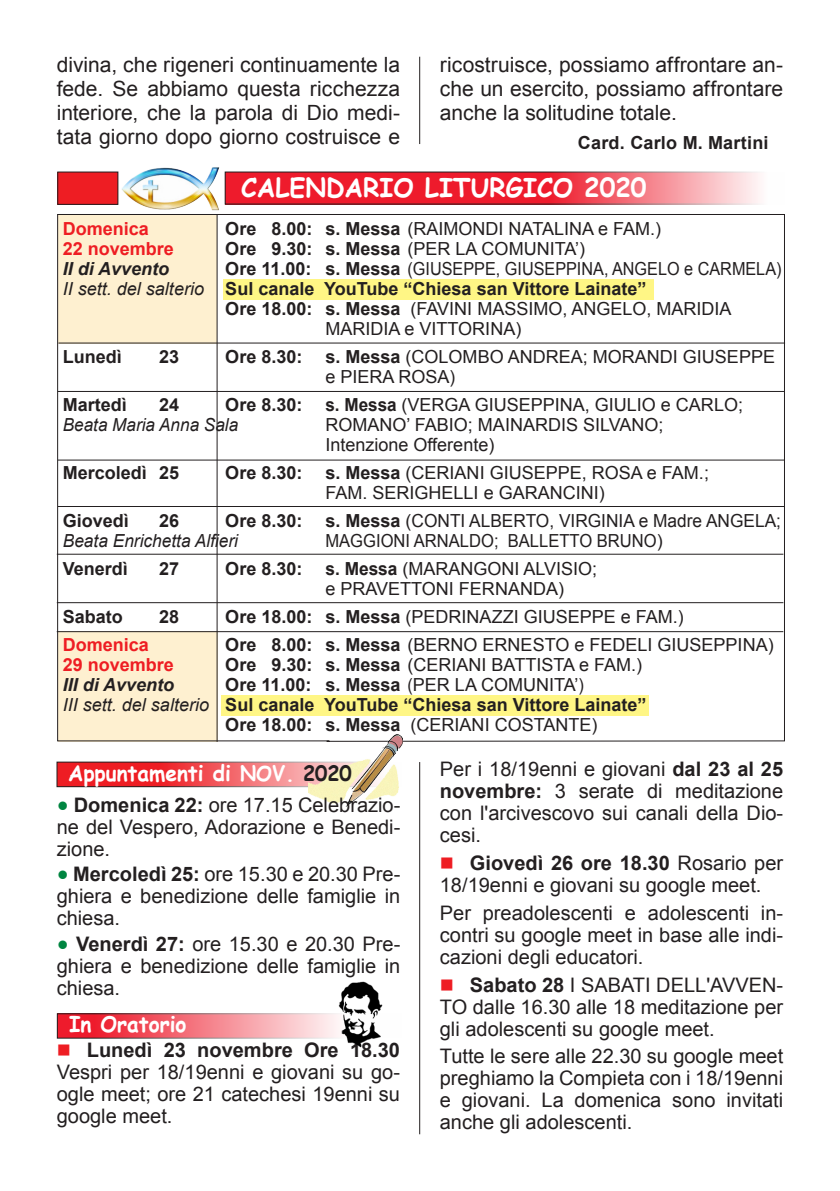
<style>
.page{position:relative;width:840px;height:1191px;background:#fff}
.page>*{position:absolute;margin:0;border:0;box-sizing:border-box;transform-origin:0 0}
.t1{font:700 26px "Comic Sans MS";color:#fff}
.t2{font:700 22px "Comic Sans MS";color:#fff;scale:.95 1}
.t3{font:21px/24px "Arial";color:#231f20;text-align:justify}
.t4{font:20px/22px "Arial";color:#231f20;text-align:justify}
.t5{font:18px/20px "Arial";color:#231f20}
.t6{font:700 18px "Arial";color:#231f20}
.t7{font:18px "Arial";color:#231f20;scale:.9 1}
.t8{font:700 18px "Arial";color:#ee1d23}
.t9{font:18px "Arial";color:#231f20;scale:.92 1}
.t10{font:italic 700 18px "Arial";color:#231f20}
.t11{font:italic 18px "Arial";color:#231f20;scale:.96 1}
.t12{font:italic 18px "Arial";color:#231f20;scale:.95 1}
.s1{font-weight:700}
.s2{font-weight:400;font-style:italic}
.s3{font-weight:400}
.s4{font-size:21px}
.s5{font-size:21px;color:#231f20}
.s6{font-size:34px;color:#008540}
.s7{color:#ee1d23}
</style>
<div class="page">
<svg style="left:57px;top:214px;width:728px;height:528px"></svg>
<div style="left:223px;top:279px;width:430px;height:21px;background:#fff685"></div>
<svg style="left:227px;top:174px;width:532px;height:28px;background:#f14553"></svg>
<img style="left:115px;top:167px;width:112px;height:52px">
<div style="left:58px;top:172px;width:60px;height:32px;background:#ee1d23"></div>
<div style="left:57px;top:172px;width:61px;height:33px;border:1px solid #231f20"></div>
<hr style="left:58px;top:343px;width:726px;height:1px;background:#231f20">
<hr style="left:58px;top:460px;width:726px;height:1px;background:#231f20">
<hr style="left:58px;top:391px;width:726px;height:1px;background:#231f20">
<hr style="left:58px;top:506px;width:726px;height:1px;background:#231f20">
<hr style="left:57px;top:554px;width:726px;height:1px;background:#231f20">
<hr style="left:57px;top:602px;width:726px;height:1px;background:#231f20">
<hr style="left:57px;top:631px;width:725px;height:1px;background:#231f20">
<hr style="left:216px;top:214px;width:1px;height:528px;background:#231f20">
<svg style="left:59px;top:764px;width:249px;height:21px;background:#f1494e"></svg>
<img style="left:308px;top:731px;width:94px;height:75px">
<svg style="left:59px;top:1015px;width:271px;height:21px;background:#f47680"></svg>
<img style="left:330px;top:981px;width:53px;height:67px">
<hr style="left:419px;top:762px;width:1px;height:372px;background:#231f20">
<hr style="left:419px;top:57px;width:1px;height:87px;background:#231f20">
<p class="t3" style="left:57px;top:53px;width:345px">divina, che rigeneri continuamente la fede. Se abbiamo questa ricchezza interiore, che la parola di Dio medi&shy;tata giorno dopo giorno costruisce e</p>
<p class="t3" style="left:439px;top:53px;width:345px">ricostruisce, possiamo affrontare an&shy;che un esercito, possiamo affrontare anche la solitudine totale.</p>
<p class="t6" style="left:577px;top:130px;width:192px">Card. Carlo M. Martini</p>
<p class="t1" style="left:241px;top:168px;width:407px">CALENDARIO LITURGICO 2020</p>
<p class="t8" style="left:63px;top:217px;width:88px">Domenica</p>
<p class="t5" style="left:225px;top:219px;width:437px"><span class="s1">Ore 8.00: s. Messa</span> (RAIMONDI NATALINA e FAM.)</p>
<p class="t8" style="left:63px;top:237px;width:113px">22 novembre</p>
<p class="t5" style="left:225px;top:239px;width:361px"><span class="s1">Ore 9.30: s. Messa</span> (PER LA COMUNITA’)</p>
<p class="t10" style="left:63px;top:257px;width:108px">II di Avvento</p>
<p class="t7" style="left:225px;top:257px;width:619px"><span class="s1">Ore 11.00: s. Messa</span> (GIUSEPPE, GIUSEPPINA, ANGELO e CARMELA)</p>
<p class="t6" style="left:63px;top:277px;width:585px"><span class="s2">II sett. del salterio</span> Sul canale YouTube “Chiesa san Vittore Lainate”</p>
<p class="t5" style="left:225px;top:299px;width:507px"><span class="s1">Ore 18.00: s. Messa</span> (FAVINI MASSIMO, ANGELO, MARIDIA</p>
<p class="t5" style="left:325px;top:319px;width:197px">MARIDIA e VITTORINA)</p>
<p class="t6" style="left:63px;top:345px;width:61px">Lunedì</p>
<p class="t6" style="left:159px;top:345px;width:22px">23</p>
<p class="t6" style="left:225px;top:345px;width:79px">Ore 8.30:</p>
<p class="t5" style="left:325px;top:347px;width:451px"><span class="s1">s. Messa</span> (COLOMBO ANDREA; MORANDI GIUSEPPE e PIERA ROSA)</p>
<p class="t6" style="left:63px;top:393px;width:66px">Martedì</p>
<p class="t6" style="left:159px;top:393px;width:22px">24</p>
<p class="t6" style="left:225px;top:393px;width:79px">Ore 8.30:</p>
<p class="t5" style="left:325px;top:395px;width:419px"><span class="s1">s. Messa</span> (VERGA GIUSEPPINA, GIULIO e CARLO;</p>
<p class="t12" style="left:63px;top:413px;width:186px">Beata Maria Anna Sala</p>
<p class="t5" style="left:325px;top:415px;width:339px">ROMANO’ FABIO; MAINARDIS SILVANO;<br>Intenzione Offerente)</p>
<p class="t6" style="left:63px;top:461px;width:118px">Mercoledì 25</p>
<p class="t6" style="left:225px;top:461px;width:79px">Ore 8.30:</p>
<p class="t5" style="left:325px;top:463px;width:385px"><span class="s1">s. Messa</span> (CERIANI GIUSEPPE, ROSA e FAM.;<br>FAM. SERIGHELLI e GARANCINI)</p>
<p class="t6" style="left:63px;top:509px;width:68px">Giovedì</p>
<p class="t6" style="left:159px;top:509px;width:22px">26</p>
<p class="t6" style="left:225px;top:509px;width:79px">Ore 8.30:</p>
<p class="t5" style="left:325px;top:511px;width:457px"><span class="s1">s. Messa</span> (CONTI ALBERTO, VIRGINIA e Madre ANGELA;</p>
<p class="t11" style="left:63px;top:529px;width:184px">Beata Enrichetta Alfieri</p>
<p class="t9" style="left:325px;top:529px;width:368px">MAGGIONI ARNALDO; BALLETTO BRUNO)</p>
<p class="t6" style="left:63px;top:557px;width:67px">Venerdì</p>
<p class="t6" style="left:159px;top:557px;width:22px">27</p>
<p class="t6" style="left:225px;top:557px;width:79px">Ore 8.30:</p>
<p class="t5" style="left:325px;top:559px;width:273px"><span class="s1">s. Messa</span> (MARANGONI ALVISIO; e PRAVETTONI FERNANDA)</p>
<p class="t6" style="left:63px;top:605px;width:62px">Sabato</p>
<p class="t6" style="left:159px;top:605px;width:22px">28</p>
<p class="t5" style="left:225px;top:607px;width:459px"><span class="s1">Ore 18.00: s. Messa</span> (PEDRINAZZI GIUSEPPE e FAM.)</p>
<p class="t8" style="left:63px;top:633px;width:88px">Domenica</p>
<p class="t5" style="left:225px;top:635px;width:549px"><span class="s1">Ore 8.00: s. Messa</span> (BERNO ERNESTO e FEDELI GIUSEPPINA)</p>
<p class="t8" style="left:63px;top:653px;width:113px">29 novembre</p>
<p class="t5" style="left:225px;top:655px;width:418px"><span class="s1">Ore 9.30: s. Messa</span> (CERIANI BATTISTA e FAM.)</p>
<p class="t10" style="left:63px;top:673px;width:113px">III di Avvento</p>
<p class="t6" style="left:225px;top:673px;width:360px">Ore 11.00: s. Messa <span class="s3">(PER LA COMUNITA’)</span></p>
<p class="t6" style="left:63px;top:693px;width:585px"><span class="s2">III sett. del salterio</span> Sul canale YouTube “Chiesa san Vittore Lainate”</p>
<p class="t5" style="left:225px;top:715px;width:373px"><span class="s1">Ore 18.00: s. Messa</span> (CERIANI COSTANTE)</p>
<p class="t2" style="left:68px;top:757px;width:300px">Appuntamenti di <span class="s4">NOV.</span> <span class="s5">2020</span></p>
<p class="t4" style="left:57px;top:794px;width:345px"><span class="s6">•</span> <span class="s1">Domenica 22:</span> ore 17.15 Celebrazio&shy;ne del Vespero, Adorazione e Benedi&shy;zione.</p>
<p class="t4" style="left:57px;top:863px;width:345px"><span class="s6">•</span> <span class="s1">Mercoledì 25:</span> ore 15.30 e 20.30 Pre&shy;ghiera e benedizione delle famiglie in chiesa.</p>
<p class="t4" style="left:57px;top:932px;width:345px"><span class="s6">•</span> <span class="s1">Venerdì 27:</span> ore 15.30 e 20.30 Pre&shy;ghiera e benedizione delle famiglie in chiesa.</p>
<p class="t2" style="left:69px;top:1008px;width:125px">In Oratorio</p>
<p class="t4" style="left:57px;top:1038px;width:344px"><span class="s7">■</span> <span class="s1">Lunedì 23 novembre Ore 18.30<br></span>Vespri per 18/19enni e giovani su go&shy;ogle meet; ore 21 catechesi 19enni su google meet.</p>
<p class="t4" style="left:439px;top:758px;width:345px">Per i 18/19enni e giovani <span class="s1">dal 23 al 25 novembre:</span> 3 serate di meditazione con l'arcivescovo sui canali della Dio&shy;cesi.</p>
<p class="t4" style="left:439px;top:852px;width:344px"><span class="s7">■</span> <span class="s1">Giovedì 26 ore 18.30</span> Rosario per<br>18/19enni e giovani su google meet.</p>
<p class="t4" style="left:439px;top:902px;width:344px">Per preadolescenti e adolescenti in&shy;contri su google meet in base alle indi&shy;cazioni degli educatori.</p>
<p class="t4" style="left:439px;top:973px;width:344px"><span class="s7">■</span> <span class="s1">Sabato 28</span> I SABATI DELL'AVVEN-TO dalle 16.30 alle 18 meditazione per gli adolescenti su google meet.</p>
<p class="t4" style="left:439px;top:1045px;width:345px">Tutte le sere alle 22.30 su google meet preghiamo la Compieta con i 18/19enni e giovani. La domenica sono invitati anche gli adolescenti.</p>
</div>
